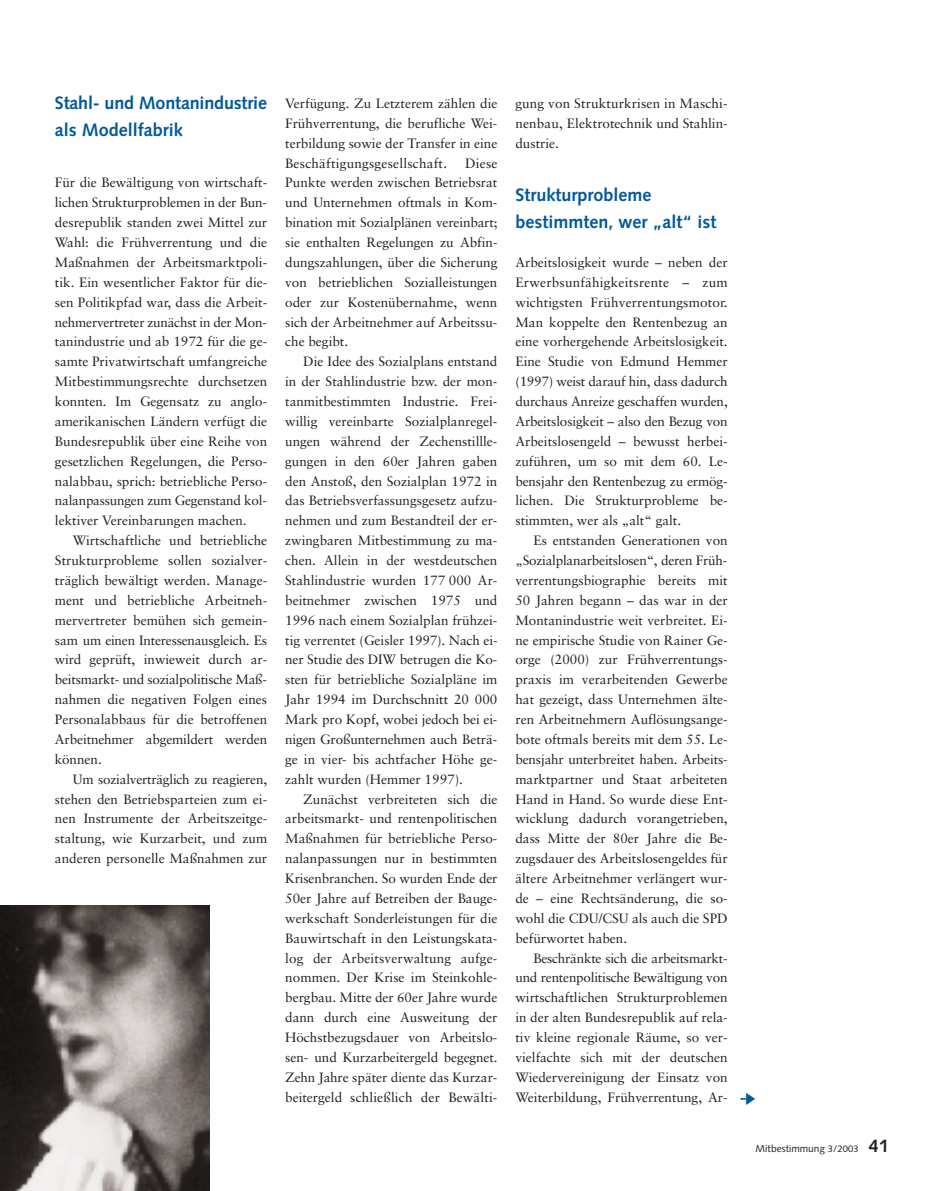
<style>
.page{position:relative;width:936px;height:1191px;background:#fff}
.page>*{position:absolute;margin:0;border:0;box-sizing:border-box;transform-origin:0 0}
.t1{font:700 18px/27px "Syntax";color:#00599b}
.t2{font:13.5px/19.8px "Sabon";color:#231f20;text-align:justify}
.t3{font:10.2px "Syntax";color:#231f20}
.s1{color:#00599b}
.s2{font-size:9.45px}
.s3{font-weight:700;font-size:18px}
</style>
<div class="page">
<img style="left:0;top:906px;width:210px;height:285px">
<h1 class="t1" style="left:55px;top:91px;width:214px">Stahl- und Montanindustrie als Modellfabrik</h1>
<p class="t2" style="left:55px;top:174px;width:214px">Für die Bewältigung von wirtschaft&shy;lichen Strukturproblemen in der Bun&shy;desrepublik standen zwei Mittel zur Wahl: die Frühverrentung und die Maßnahmen der Arbeitsmarktpoli&shy;tik. Ein wesentlicher Faktor für die&shy;sen Politikpfad war, dass die Arbeit&shy;nehmervertreter zunächst in der Mon&shy;tanindustrie und ab 1972 für die ge&shy;samte Privatwirtschaft umfangreiche Mitbestimmungsrechte durchsetzen konnten. Im Gegensatz zu anglo&shy;amerikanischen Ländern verfügt die Bundesrepublik über eine Reihe von gesetzlichen Regelungen, die Perso&shy;nalabbau, sprich: betriebliche Perso&shy;nalanpassungen zum Gegenstand kol&shy;lektiver Vereinbarungen machen.</p>
<p class="t2" style="left:55px;top:532px;width:214px;text-indent:18px">Wirtschaftliche und betriebliche Strukturprobleme sollen sozialver&shy;träglich bewältigt werden. Manage&shy;ment und betriebliche Arbeitneh&shy;mervertreter bemühen sich gemein&shy;sam um einen Interessenausgleich. Es wird geprüft, inwieweit durch ar&shy;beitsmarkt- und sozialpolitische Maß&shy;nahmen die negativen Folgen eines Personalabbaus für die betroffenen Arbeitnehmer abgemildert werden können.</p>
<p class="t2" style="left:55px;top:770px;width:214px;text-indent:18px">Um sozialverträglich zu reagieren, stehen den Betriebsparteien zum ei&shy;nen Instrumente der Arbeitszeitge&shy;staltung, wie Kurzarbeit, und zum anderen personelle Maßnahmen zur</p>
<p class="t2" style="left:285px;top:95px;width:214px">Verfügung. Zu Letzterem zählen die Frühverrentung, die berufliche Wei&shy;terbildung sowie der Transfer in eine Beschäftigungsgesellschaft.</p>
<p class="t2" style="left:285px;top:154px;width:214px;text-indent:180px">Diese Punkte werden zwischen Betriebsrat und Unternehmen oftmals in Kom&shy;bination mit Sozialplänen vereinbart; sie enthalten Regelungen zu Abfin&shy;dungszahlungen, über die Sicherung von betrieblichen Sozialleistungen oder zur Kostenübernahme, wenn sich der Arbeitnehmer auf Arbeitssu&shy;che begibt.</p>
<p class="t2" style="left:285px;top:353px;width:214px;text-indent:18px">Die Idee des Sozialplans entstand in der Stahlindustrie bzw. der mon&shy;tanmitbestimmten Industrie. Frei&shy;willig vereinbarte Sozialplanregel&shy;ungen während der Zechenstillle&shy;gungen in den 60er Jahren gaben den Anstoß, den Sozialplan 1972 in das Betriebsverfassungsgesetz aufzu&shy;nehmen und zum Bestandteil der er&shy;zwingbaren Mitbestimmung zu ma&shy;chen. Allein in der westdeutschen Stahlindustrie wurden 177 000 Ar&shy;beitnehmer zwischen 1975 und 1996 nach einem Sozialplan frühzei&shy;tig verrentet (Geisler 1997). Nach ei&shy;ner Studie des DIW betrugen die Ko&shy;sten für betriebliche Sozialpläne im Jahr 1994 im Durchschnitt 20 000<br>Mark pro Kopf, wobei jedoch bei ei&shy;nigen Großunternehmen auch Beträ&shy;ge in vier- bis achtfacher Höhe ge&shy;zahlt wurden (Hemmer 1997).</p>
<p class="t2" style="left:285px;top:790px;width:214px;text-indent:18px">Zunächst verbreiteten sich die arbeitsmarkt- und rentenpolitischen Maßnahmen für betriebliche Perso&shy;nalanpassungen nur in bestimmten Krisenbranchen. So wurden Ende der 50er Jahre auf Betreiben der Bauge&shy;werkschaft Sonderleistungen für die Bauwirtschaft in den Leistungskata&shy;log der Arbeitsverwaltung aufge&shy;nommen. Der Krise im Steinkohle&shy;bergbau. Mitte der 60er Jahre wurde dann durch eine Ausweitung der Höchstbezugsdauer von Arbeitslo&shy;sen- und Kurzarbeitergeld begegnet.<br>Zehn Jahre später diente das Kurzar&shy;beitergeld schließlich der Bewälti-</p>
<p class="t2" style="left:515px;top:95px;width:214px">gung von Strukturkrisen in Maschi&shy;nenbau, Elektrotechnik und Stahlin&shy;dustrie.</p>
<h1 class="t1" style="left:515px;top:183px;width:202px">Strukturprobleme bestimmten, wer „alt“ ist</h1>
<p class="t2" style="left:515px;top:254px;width:214px">Arbeitslosigkeit wurde – neben der Erwerbsunfähigkeitsrente – zum wichtigsten Frühverrentungsmotor.<br>Man koppelte den Rentenbezug an eine vorhergehende Arbeitslosigkeit.<br>Eine Studie von Edmund Hemmer (1997) weist darauf hin, dass dadurch durchaus Anreize geschaffen wurden, Arbeitslosigkeit – also den Bezug von Arbeitslosengeld – bewusst herbei&shy;zuführen, um so mit dem 60. Le&shy;bensjahr den Rentenbezug zu ermög&shy;lichen. Die Strukturprobleme be&shy;stimmten, wer als „alt“ galt.</p>
<p class="t2" style="left:515px;top:532px;width:214px;text-indent:18px">Es entstanden Generationen von „Sozialplanarbeitslosen“, deren Früh&shy;verrentungsbiographie bereits mit 50 Jahren begann – das war in der Montanindustrie weit verbreitet. Ei&shy;ne empirische Studie von Rainer Ge&shy;orge (2000) zur Frühverrentungs&shy;praxis im verarbeitenden Gewerbe hat gezeigt, dass Unternehmen älte&shy;ren Arbeitnehmern Auflösungsange&shy;bote oftmals bereits mit dem 55. Le&shy;bensjahr unterbreitet haben. Arbeits&shy;marktpartner und Staat arbeiteten Hand in Hand. So wurde diese Ent&shy;wicklung dadurch vorangetrieben, dass Mitte der 80er Jahre die Be&shy;zugsdauer des Arbeitslosengeldes für ältere Arbeitnehmer verlängert wur&shy;de – eine Rechtsänderung, die so&shy;wohl die CDU/CSU als auch die SPD befürwortet haben.</p>
<p class="t2" style="left:515px;top:949px;width:242px;text-align:left;text-indent:18px">Beschränkte sich die arbeitsmarkt-<br>und rentenpolitische Bewältigung von wirtschaftlichen Strukturproblemen<br>in der alten Bundesrepublik auf rela-<br>tiv kleine regionale Räume, so ver&shy;vielfachte sich mit der deutschen Wiedervereinigung der Einsatz von Weiterbildung, Frühverrentung, Ar- <span class="s1">➔</span></p>
<p class="t3" style="left:756px;top:1144px;width:135px">Mitbestimmung <span class="s2">3/2003</span> <span class="s3">41</span></p>
</div>
